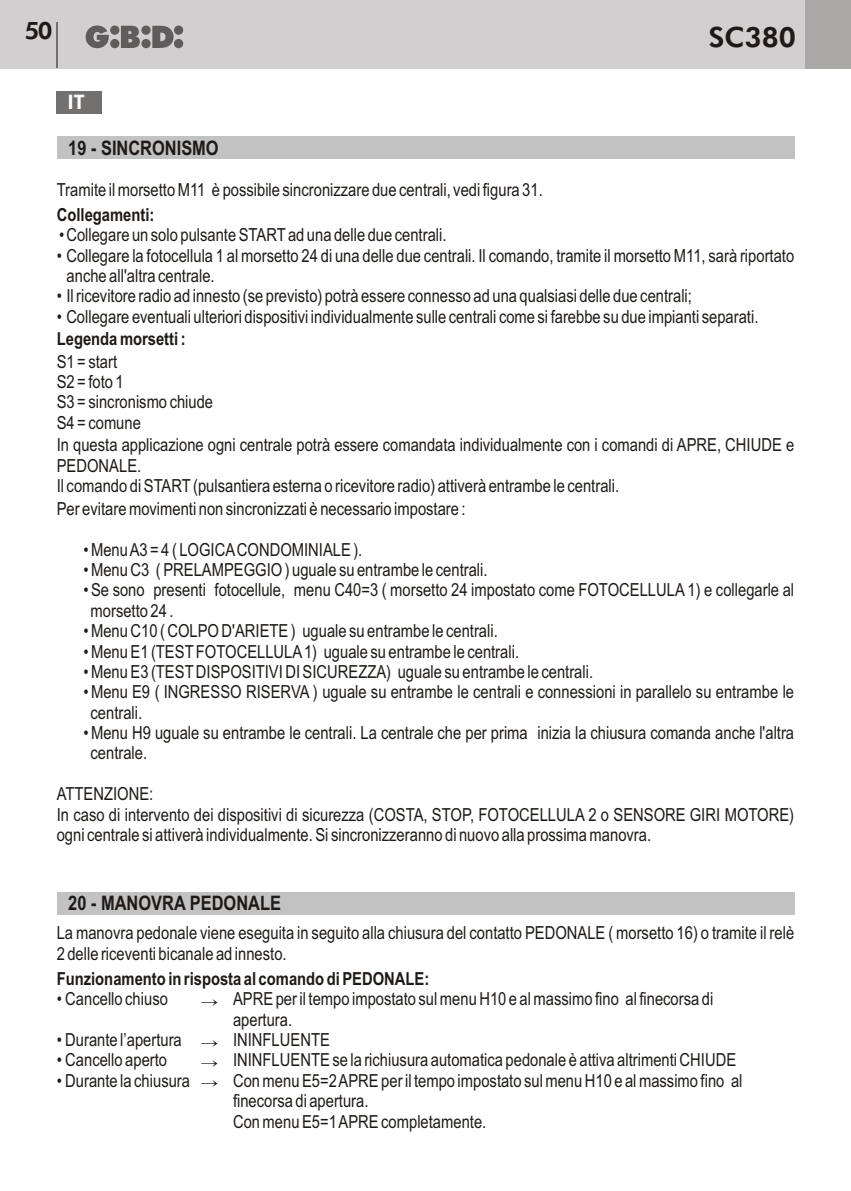
<style>
.page{position:relative;width:851px;height:1191px;background:#fff}
.page>*{position:absolute;margin:0;border:0;box-sizing:border-box;transform-origin:0 0}
.t1{font:800 28px "Futura BT";color:#1f1a17}
.t2{font:800 24px "Futura BT";color:#1f1a17}
.t3{font:700 20px "Arial Narrow";color:#1f1a17}
.t4{font:800 20px "Futura BT";color:#fff}
.t5{font:18px/20.4px "Arial Narrow";color:#1f1a17}
.t6{font:700 18px "Arial Narrow";color:#1f1a17}
.s1{font-family:"Batang"}
</style>
<div class="page">
<div style="left:0;top:0;width:850px;height:68px;background:#d1cfcf"></div>
<div style="left:805px;top:0;width:45px;height:68px;background:#aba8a8"></div>
<svg style="left:86px;top:26px;width:97px;height:22px"></svg>
<hr style="left:56px;top:23px;width:2px;height:45px;background:#737070">
<hr style="left:850px;top:0;width:1px;height:68px;background:#aba8a8">
<div style="left:57px;top:91px;width:45px;height:22px;background:#737070"></div>
<div style="left:57px;top:136px;width:737px;height:23px;background:#c2c2c2"></div>
<div style="left:57px;top:891px;width:737px;height:23px;background:#c2c2c2"></div>
<h2 class="t2" style="left:25px;top:21px;width:29px">50</h2>
<h1 class="t1" style="left:708px;top:26px;width:89px">SC380</h1>
<p class="t4" style="left:67px;top:94px;width:19px">IT</p>
<p class="t3" style="left:68px;top:140px;width:152px">19 - SINCRONISMO</p>
<p class="t5" style="left:57px;top:181px;width:487px">Tramite il morsetto M11 è possibile sincronizzare due centrali,vedi figura 31.</p>
<p class="t6" style="left:57px;top:208px;width:99px">Collegamenti:</p>
<p class="t5" style="left:59px;top:226px;width:388px">•Collegare un solo pulsante STARTad una delle due centrali.</p>
<p class="t5" style="left:67px;top:247px;width:729px;text-indent:-10px">• Collegare la fotocellula 1 al morsetto 24 di una delle due centrali. Il comando, tramite il morsetto M11, sarà riportato anche all'altra centrale.</p>
<p class="t5" style="left:57px;top:287px;width:636px">• Il ricevitore radio ad innesto (se previsto) potrà essere connesso ad una qualsiasi delle due centrali;</p>
<p class="t5" style="left:57px;top:308px;width:703px">• Collegare eventuali ulteriori dispositivi individualmente sulle centrali come si farebbe su due impianti separati.</p>
<p class="t6" style="left:57px;top:332px;width:130px">Legenda morsetti :</p>
<p class="t5" style="left:57px;top:353px;width:158px">S1 = start<br>S2 = foto 1<br>S3 = sincronismo chiude<br>S4 = comune</p>
<p class="t5" style="left:57px;top:436px;width:738px">In questa applicazione ogni centrale potrà essere comandata individualmente con i comandi di APRE, CHIUDE e<br>PEDONALE.<br>Il comando di START(pulsantiera esterna o ricevitore radio) attiverà entrambe le centrali.</p>
<p class="t5" style="left:57px;top:500px;width:410px">Per evitare movimenti non sincronizzati è necessario impostare :</p>
<p class="t5" style="left:83px;top:541px;width:280px">•Menu A3 = 4 ( LOGICACONDOMINIALE ).</p>
<p class="t5" style="left:83px;top:561px;width:405px">•Menu C3 ( PRELAMPEGGIO ) uguale su entrambe le centrali.</p>
<p class="t5" style="left:91px;top:581px;width:705px;text-indent:-7px">•Se sono presenti fotocellule, menu C40=3 ( morsetto 24 impostato come FOTOCELLULA 1) e collegarle al morsetto 24 .</p>
<p class="t5" style="left:83px;top:622px;width:416px">•Menu C10 ( COLPO D'ARIETE ) uguale su entrambe le centrali.</p>
<p class="t5" style="left:83px;top:642px;width:437px">•Menu E1 (TESTFOTOCELLULA1) uguale su entrambe le centrali.</p>
<p class="t5" style="left:83px;top:663px;width:511px">•Menu E3 (TESTDISPOSITIVI DI SICUREZZA) uguale su entrambe le centrali.</p>
<p class="t5" style="left:91px;top:683px;width:705px;text-indent:-7px">•Menu E9 ( INGRESSO RISERVA ) uguale su entrambe le centrali e connessioni in parallelo su entrambe le centrali.</p>
<p class="t5" style="left:91px;top:724px;width:705px;text-indent:-7px">•Menu H9 uguale su entrambe le centrali. La centrale che per prima inizia la chiusura comanda anche l'altra centrale.</p>
<p class="t5" style="left:57px;top:785px;width:738px">ATTENZIONE:<br>In caso di intervento dei dispositivi di sicurezza (COSTA, STOP, FOTOCELLULA 2 o SENSORE GIRI MOTORE) ogni centrale si attiverà individualmente. Si sincronizzeranno di nuovo alla prossima manovra.</p>
<p class="t3" style="left:68px;top:895px;width:214px">20 - MANOVRA PEDONALE</p>
<p class="t5" style="left:57px;top:924px;width:738px">La manovra pedonale viene eseguita in seguito alla chiusura del contatto PEDONALE ( morsetto 16) o tramite il relè<br>2 delle riceventi bicanale ad innesto.</p>
<p class="t6" style="left:57px;top:971px;width:374px">Funzionamento in risposta al comando di PEDONALE:</p>
<p class="t5" style="left:57px;top:990px;width:113px">• Cancello chiuso</p>
<p class="t5" style="left:233px;top:990px;width:481px;text-indent:-32px"><span class="s1">→</span> APRE per il tempo impostato sul menu H10 e al massimo fino al finecorsa di apertura.</p>
<p class="t5" style="left:57px;top:1031px;width:274px">• Durante l’apertura <span class="s1">→</span> ININFLUENTE</p>
<p class="t5" style="left:57px;top:1051px;width:112px">• Cancello aperto</p>
<p class="t5" style="left:201px;top:1051px;width:537px"><span class="s1">→</span> ININFLUENTE se la richiusura automatica pedonale è attiva altrimenti CHIUDE</p>
<p class="t5" style="left:233px;top:1072px;width:511px;text-indent:-176px">• Durante la chiusura <span class="s1">→</span> Con menu E5=2 APRE per il tempo impostato sul menu H10 e al massimo fino al finecorsa di apertura.<br>Con menu E5=1 APRE completamente.</p>
</div>
